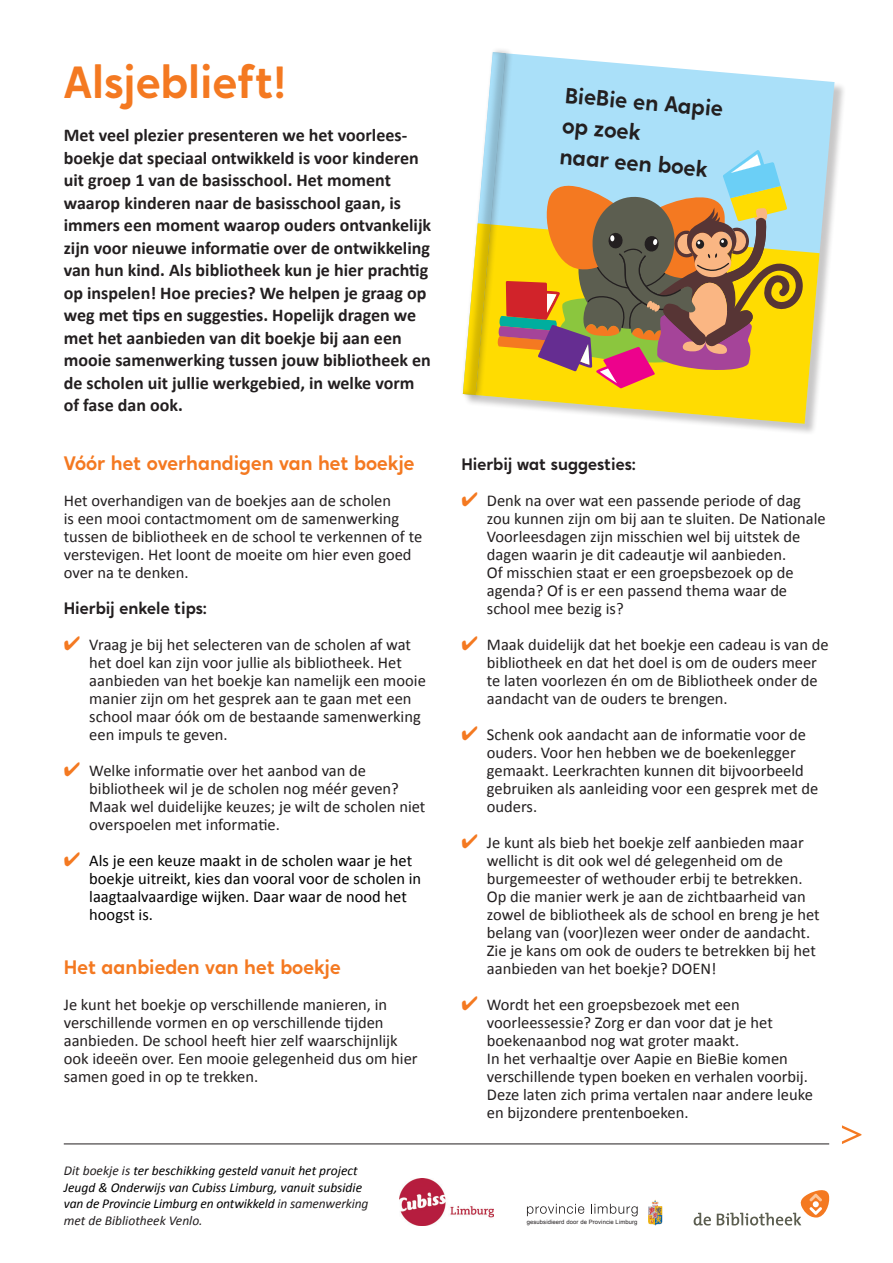
<style>
.page{position:relative;width:893px;height:1263px;background:#fff}
.page>*{position:absolute;margin:0;border:0;box-sizing:border-box;transform-origin:0 0}
.t1{font:600 45px "Crossten";color:#f47921}
.t2{font:600 21.9px/30.6px "Crossten";color:#231f20}
.t3{font:600 19.5px "Crossten";color:#f47921}
.t4{font:700 18px/22.5px "Calibri";color:#231f20}
.t5{font:16.5px/18px "Calibri";color:#231f20}
.t6{font:16.5px/18px "Calibri";color:#000001}
.t7{font:600 16.5px "Crossten";color:#231f20}
.t8{font:italic 13.5px/16.5px "Calibri";color:#000001}
.t9{font:5.85px "Arial";letter-spacing:.015em;color:#231f20}
.s1{color:#f47921}
.s2{color:#231f20}
</style>
<div class="page">
<div style="left:464px;top:53px;width:382px;height:383px;background:#231f20;opacity:.25"></div>
<svg style="left:464px;top:53px;width:370px;height:371px"></svg>
<div style="left:460px;top:47px;width:54px;height:354px;background:#231f20;opacity:.25"></div>
<svg style="left:460px;top:51px;width:343px;height:345px;background:#bcb990"></svg>
<svg style="left:694px;top:1213px;width:17px;height:12px"></svg>
<svg style="left:717px;top:1190px;width:113px;height:35px"></svg>
<img style="left:399px;top:1178px;width:95px;height:47px">
<svg style="left:527px;top:1204px;width:57px;height:12px"></svg>
<svg style="left:591px;top:1204px;width:47px;height:12px"></svg>
<svg style="left:648px;top:1200px;width:15px;height:26px"></svg>
<hr style="left:64px;top:1144px;width:765px;height:1px;background:#231f20">
<svg style="left:842px;top:1125px;width:19px;height:19px"></svg>
<h1 class="t1" style="left:64px;top:53px;width:224px">Alsjeblieft!</h1>
<p class="t4" style="left:64px;top:124px;width:369px">Met veel plezier presenteren we het voorlees&shy;boekje dat speciaal ontwikkeld is voor kinderen uit groep 1 van de basisschool. Het moment waarop kinderen naar de basisschool gaan, is immers een moment waarop ouders ontvankelijk zijn voor nieuwe informatie over de ontwikkeling van hun kind. Als bibliotheek kun je hier prachtig op inspelen! Hoe precies? We helpen je graag op weg met tips en suggesties. Hopelijk dragen we met het aanbieden van dit boekje bij aan een mooie samenwerking tussen jouw bibliotheek en de scholen uit jullie werkgebied, in welke vorm of fase dan ook.</p>
<p class="t3" style="left:64px;top:450px;width:352px">Vóór het overhandigen van het boekje</p>
<p class="t5" style="left:64px;top:491px;width:360px">Het overhandigen van de boekjes aan de scholen<br>is een mooi contactmoment om de samenwerking tussen de bibliotheek en de school te verkennen of te verstevigen. Het loont de moeite om hier even goed over na te denken.</p>
<p class="t7" style="left:64px;top:597px;width:144px">Hierbij enkele tips:</p>
<p class="t5" style="left:89px;top:635px;width:338px;text-indent:-26px"><span class="s1">✔</span> Vraag je bij het selecteren van de scholen af wat het doel kan zijn voor jullie als bibliotheek. Het aanbieden van het boekje kan namelijk een mooie manier zijn om het gesprek aan te gaan met een school maar óók om de bestaande samenwerking een impuls te geven.</p>
<p class="t5" style="left:89px;top:761px;width:338px;text-indent:-26px"><span class="s1">✔</span> Welke informatie over het aanbod van de bibliotheek wil je de scholen nog méér geven?<br>Maak wel duidelijke keuzes; je wilt de scholen niet overspoelen met informatie.</p>
<p class="t6" style="left:89px;top:851px;width:333px;text-indent:-26px"><span class="s1">✔</span> Als je een keuze maakt in de scholen waar je het boekje uitreikt, kies dan vooral voor de scholen in laagtaalvaardige wijken. Daar waar de nood het hoogst is.</p>
<p class="t3" style="left:64px;top:954px;width:278px">Het aanbieden van het boekje</p>
<p class="t5" style="left:64px;top:995px;width:355px">Je kunt het boekje op verschillende manieren, in verschillende vormen en op verschillende tijden aanbieden. De school heeft hier zelf waarschijnlijk ook ideeën over. Een mooie gelegenheid dus om hier samen goed in op te trekken.</p>
<p class="t8" style="left:64px;top:1162px;width:306px"><span class="s2">Dit boekje is</span> ter beschikking gesteld vanuit het project Jeugd &amp; Onderwijs van Cubiss Limburg, vanuit subsidie van de Provincie Limburg en ontwikkeld <span class="s2">in samenwerking met de Bibliotheek Venlo.</span></p>
<h2 class="t2" style="left:566px;top:80px;width:160px;rotate:5deg">BieBie en Aapie op zoek<br>naar een boek</h2>
<p class="t7" style="left:461px;top:453px;width:176px">Hierbij wat suggesties:</p>
<p class="t5" style="left:487px;top:491px;width:340px;text-indent:-26px"><span class="s1">✔</span> Denk na over wat een passende periode of dag zou kunnen zijn om bij aan te sluiten. De Nationale Voorleesdagen zijn misschien wel bij uitstek de dagen waarin je dit cadeautje wil aanbieden.<br>Of misschien staat er een groepsbezoek op de agenda? Of is er een passend thema waar de school mee bezig is?</p>
<p class="t5" style="left:487px;top:635px;width:343px;text-indent:-26px"><span class="s1">✔</span> Maak duidelijk dat het boekje een cadeau is van de bibliotheek en dat het doel is om de ouders meer te laten voorlezen én om de Bibliotheek onder de aandacht van de ouders te brengen.</p>
<p class="t5" style="left:487px;top:725px;width:333px;text-indent:-26px"><span class="s1">✔</span> Schenk ook aandacht aan de informatie voor de ouders. Voor hen hebben we de boekenlegger gemaakt. Leerkrachten kunnen dit bijvoorbeeld gebruiken als aanleiding voor een gesprek met de ouders.</p>
<p class="t5" style="left:487px;top:833px;width:334px;text-indent:-26px"><span class="s1">✔</span> Je kunt als bieb het boekje zelf aanbieden maar wellicht is dit ook wel dé gelegenheid om de burgemeester of wethouder erbij te betrekken.<br>Op die manier werk je aan de zichtbaarheid van zowel de bibliotheek als de school en breng je het belang van (voor)lezen weer onder de aandacht.<br>Zie je kans om ook de ouders te betrekken bij het aanbieden van het boekje? DOEN!</p>
<p class="t5" style="left:487px;top:995px;width:328px;text-indent:-26px"><span class="s1">✔</span> Wordt het een groepsbezoek met een voorleessessie? Zorg er dan voor dat je het boekenaanbod nog wat groter maakt.<br>In het verhaaltje over Aapie en BieBie komen verschillende typen boeken en verhalen voorbij.<br>Deze laten zich prima vertalen naar andere leuke en bijzondere prentenboeken.</p>
<p class="t9" style="left:527px;top:1218px;width:112px">gesubsidieerd door de Provincie Limburg</p>
</div>
